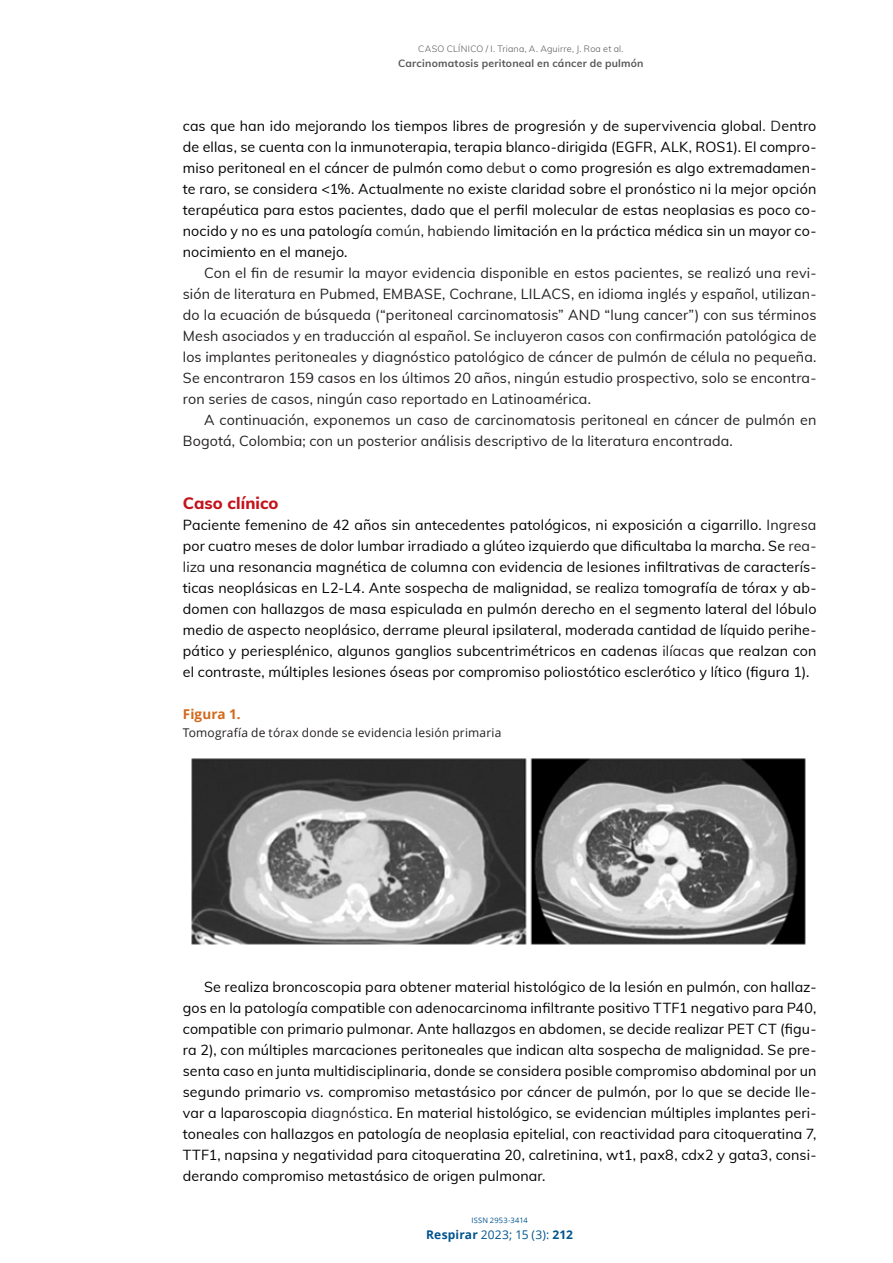
<style>
.page{position:relative;width:893px;height:1263px;background:#fff}
.page>*{position:absolute;margin:0;border:0;box-sizing:border-box;transform-origin:0 0}
.sub1{font:800 16.5px "Muli";letter-spacing:.005em;color:#c4121a}
.primero_seco{font:14.25px/21px "Muli";letter-spacing:.01em;color:#000;text-align:justify}
.normal_seco{font:14.25px/21px "Muli";letter-spacing:.01em;color:#000;text-align:justify}
.normal_seco-2{font:14.25px/21px "Muli";letter-spacing:.01em;color:#231f20;text-align:justify}
.tabla_1_tit{font:700 13.5px "Open Sans";letter-spacing:.005em;color:#d3681a}
.tabla_texto1{font:12px "Open Sans";letter-spacing:.015em;color:#231f20}
.t1{font:700 12px "Open Sans";letter-spacing:.01em;color:#00548e}
.t2{font:700 10.5px "Muli";letter-spacing:.02em;color:#57585a}
.t3{font:300 9px "Muli";letter-spacing:.025em;color:#57585a}
.t4{font:7.5px "Open Sans";letter-spacing:.025em;color:#00548e}
.s1{color:#231f20}
.s2{font-style:italic}
.s3{font-weight:400}
</style>
<div class="page">
<img style="left:191px;top:758px;width:615px;height:187px">
<p class="t3" style="left:418px;top:43px;width:207px">CASO CLÍNICO / I. Triana, A. Aguirre, J. Roa et al.</p>
<p class="t2" style="left:398px;top:56px;width:247px">Carcinomatosis peritoneal en cáncer de pulmón</p>
<p class="primero_seco" style="left:183px;top:115px;width:635px">cas que han ido mejorando los tiempos libres de progresión y de supervivencia global<span class="s1">. D</span>entro de ellas, se cuenta con la inmunoterapia, terapia blanco-dirigida (EGFR, ALK, ROS1). El compro&shy;miso peritoneal en el cáncer de pulmón como <span class="s1">debut</span> o como progresión es algo extremadamen&shy;te raro, se considera &lt;1%. Actualmente no existe claridad sobre el pronóstico ni la mejor opción terapéutica para estos pacientes, dado que el perfil molecular de estas neoplasias es poco co&shy;nocido y no es una patología <span class="s1">común, habiendo</span> limitación en la práctica médica sin un mayor co&shy;nocimiento en el manejo.</p>
<p class="normal_seco-2" style="left:183px;top:262px;width:635px;text-indent:21px">Con el fin de resumir la mayor evidencia disponible en estos pacientes, se realizó una revi&shy;sión de literatura en Pubmed, EMBASE, Cochrane, LILACS, en idioma inglés y español, utilizan&shy;do la ecuación de búsqueda (“peritoneal carcinomatosis” AND “lung cancer”) con sus términos Mesh asociados y en traducción al español. Se incluyeron casos con confirmación patológica de los implantes peritoneales y diagnóstico patológico de cáncer de pulmón de célula no pequeña.<br>Se encontraron 159 casos en los últimos 20 años, ningún estudio prospectivo, solo se encontra&shy;ron series de casos, ningún caso reportado en Latinoamérica.</p>
<p class="normal_seco-2" style="left:183px;top:409px;width:635px;text-indent:21px">A continuación, exponemos un caso de carcinomatosis peritoneal en cáncer de pulmón en<br>Bogotá, Colombia; con un posterior análisis descriptivo de la literatura encontrada.</p>
<p class="sub1" style="left:183px;top:491px;width:97px">Caso clínico</p>
<p class="primero_seco" style="left:183px;top:514px;width:635px">Paciente femenino de 42 años sin antecedentes patológicos, ni exposición a cigarrillo. <span class="s1">Ingresa </span>por cuatro meses de dolor lumbar irradiado a glúteo izquierdo que dificultaba la marcha. Se <span class="s1">rea&shy;liza</span> una resonancia magnética de columna con evidencia de lesiones infiltrativas de caracterís&shy;ticas neoplásicas en L2-L4. Ante sospecha de malignidad, se realiz<span class="s1">a</span> tomografía de tórax y ab&shy;domen con hallazgos de masa espiculada en pulmón derecho en el segmento lateral del lóbulo medio de aspecto neoplásico, derrame pleural ipsilateral, moderada cantidad de líquido perihe&shy;pático y periesplénico, algunos ganglios subcentrimétricos en cadenas <span class="s1">ilíacas</span> que realzan con el contraste, múltiples lesiones óseas por compromiso poliostótico esclerótico y lítico (figura 1).</p>
<p class="tabla_1_tit" style="left:183px;top:705px;width:59px">Figura 1.</p>
<p class="tabla_texto1" style="left:183px;top:725px;width:320px">Tomografía de tórax donde se evidencia lesión primaria</p>
<p class="normal_seco" style="left:183px;top:976px;width:635px;text-indent:21px">Se realiza broncoscopia para obtener material histológico de la lesión en pulmón, con hallaz&shy;gos en la patología compatible con adenocarcinoma infiltrante positivo TTF1 negativo para P40, compatible con primario pulmonar. Ante hallazgos en abdomen, se decide realizar PET CT (figu&shy;ra 2), con múltiples marcaciones peritoneales que indican alta sospecha de malignidad. Se pre&shy;senta caso en junta multidisciplinaria, donde se considera posible compromiso abdominal por un segundo primario <span class="s2">vs.</span> compromiso metastásico por cáncer de pulmón, por lo que se decide lle&shy;var a laparoscopia <span class="s1">diagnóstica</span>. En material histológico, se evidencian múltiples implantes peri&shy;toneales con hallazgos en patología de neoplasia epitelial, con reactividad para citoqueratina 7, TTF1, napsina y negatividad para citoqueratina 20, calretinina, wt1, pax8, cdx2 y gata3, consi&shy;derando compromiso metastásico de origen pulmonar.</p>
<p class="t4" style="left:471px;top:1215px;width:58px">ISSN 2953-3414</p>
<p class="t1" style="left:426px;top:1226px;width:148px">Respirar <span class="s3">2023; 15 (3):</span> 212</p>
</div>
